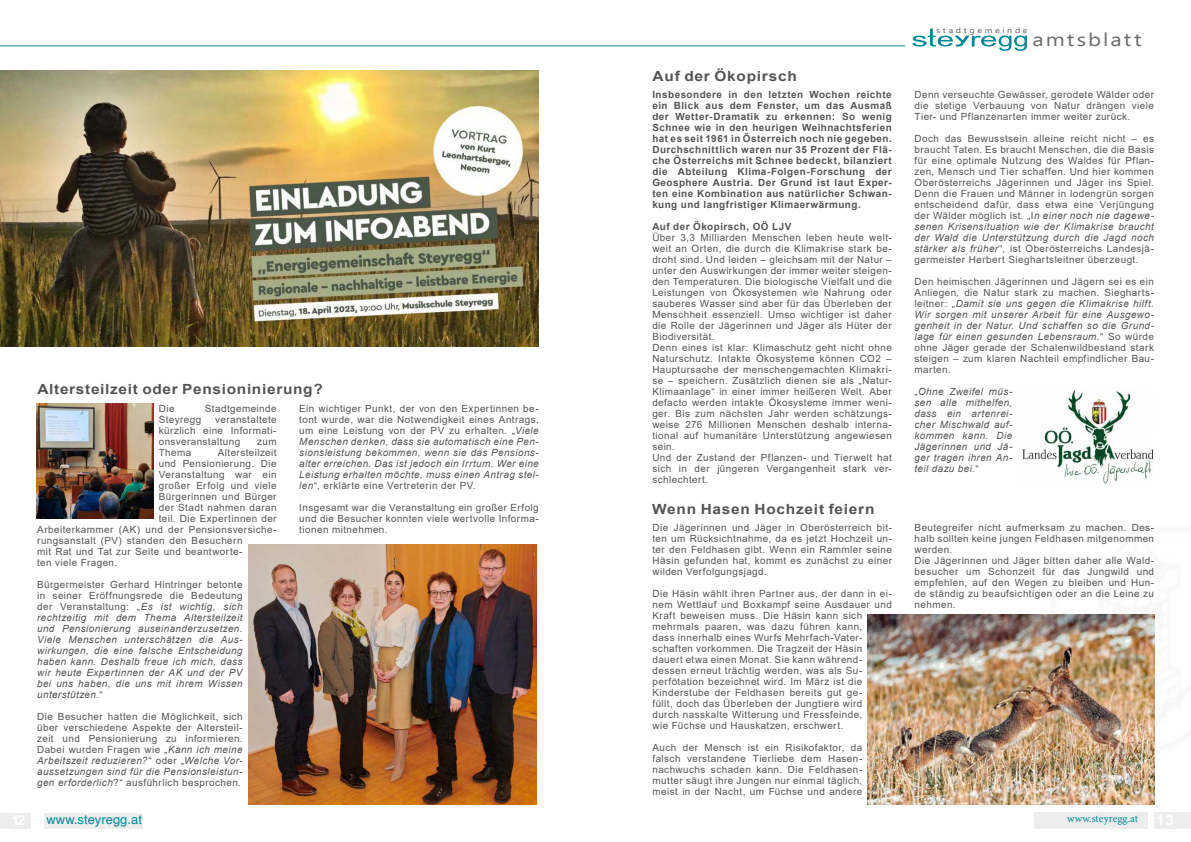
<style>
.page{position:relative;width:1191px;height:842px;background:#fff}
.page>*{position:absolute;margin:0;border:0;box-sizing:border-box;transform-origin:0 0}
.t1{font:18.4px "Ebrima";letter-spacing:.09em;color:#706f6f;scale:1.2 1}
.t2{font:700 14px "Arial";letter-spacing:.045em;color:#555454;scale:1.1 1}
.t3{font:13px "Helvetica";color:#089}
.t4{font:11px "Minion Pro";color:#089}
.t5{font:9.9px/11px "Arial";letter-spacing:.045em;color:#555454;text-align:justify}
.t6{font:italic 9.9px/11px "Arial";letter-spacing:.04em;color:#555454;text-align:justify}
.t7{font:700 9.9px/11px "Arial";letter-spacing:.05em;color:#555454;text-align:justify}
.t8{font:7.4px "Ebrima";letter-spacing:.3em;color:#646363;scale:1.2 1}
.s1{font-style:normal}
.s2{font-style:italic}
</style>
<div class="page">
<svg style="left:912px;top:28px;width:115px;height:23px"></svg>
<hr style="left:0;top:45px;width:905px;height:1px;background:#089">
<img style="left:1154px;top:614px;width:1px;height:143px">
<div style="left:0;top:813px;width:31px;height:15px;background:#ededed"></div>
<div style="left:44px;top:813px;width:98px;height:15px;background:#ededed"></div>
<div style="left:1154px;top:812px;width:37px;height:16px;background:#ededed"></div>
<div style="left:1034px;top:812px;width:113px;height:17px;background:#ededed"></div>
<img style="left:1023px;top:389px;width:130px;height:95px">
<img style="left:868px;top:614px;width:286px;height:190px">
<img style="left:248px;top:544px;width:288px;height:260px">
<img style="left:37px;top:404px;width:116px;height:114px">
<img style="left:1px;top:71px;width:538px;height:276px">
<h2 class="t2" style="left:37px;top:379px;width:261px">Altersteilzeit oder Pensioninierung?</h2>
<p class="t5" style="left:159px;top:403px;width:17px">Die</p>
<p class="t5" style="left:205px;top:403px;width:73px">Stadtgemeinde</p>
<p class="t5" style="left:159px;top:414px;width:44px">Steyregg</p>
<p class="t6" style="left:299px;top:403px;width:241px"><span class="s1">Ein wichtiger Punkt, der von den Expertinnen be&shy;tont wurde, war die Notwendigkeit eines Antrags, um eine Leistung von der PV zu erhalten. „</span>Viele Menschen denken, dass sie automatisch eine Pen&shy;sionsleistung bekommen, wenn sie das Pensions&shy;alter erreichen. Das ist jedoch ein Irrtum. Wer eine Leistung erhalten möchte, muss einen Antrag stel&shy;len<span class="s1">“, erklärte eine Vertreterin der PV.</span></p>
<p class="t5" style="left:299px;top:502px;width:241px">Insgesamt war die Veranstaltung ein großer Erfolg und die Besucher konnten viele wertvolle Informa&shy;tionen mitnehmen.</p>
<p class="t5" style="left:159px;top:414px;width:119px;text-indent:56px">veranstaltete kürzlich eine Informati&shy;onsveranstaltung</p>
<p class="t5" style="left:257px;top:436px;width:21px">zum</p>
<p class="t5" style="left:159px;top:447px;width:34px">Thema</p>
<p class="t5" style="left:218px;top:447px;width:60px">Altersteilzeit</p>
<p class="t5" style="left:159px;top:458px;width:119px">und Pensionierung. Die</p>
<p class="t5" style="left:159px;top:469px;width:119px">Veranstaltung war ein</p>
<p class="t5" style="left:159px;top:480px;width:119px">großer Erfolg und viele</p>
<p class="t5" style="left:159px;top:491px;width:119px">Bürgerinnen und Bürger</p>
<p class="t5" style="left:159px;top:502px;width:119px">der Stadt nahmen daran</p>
<p class="t5" style="left:159px;top:513px;width:119px">teil. Die Expertinnen der</p>
<p class="t5" style="left:37px;top:524px;width:241px">Arbeiterkammer (AK) und der Pensionsversiche-</p>
<p class="t5" style="left:37px;top:535px;width:207px">rungsanstalt (PV) standen den Besuchern</p>
<p class="t5" style="left:37px;top:546px;width:207px">mit Rat und Tat zur Seite und beantworte-</p>
<p class="t5" style="left:37px;top:557px;width:82px">ten viele Fragen.</p>
<p class="t6" style="left:37px;top:579px;width:207px"><span class="s1">Bürgermeister Gerhard Hintringer betonte in seiner Eröffnungsrede die Bedeutung der Veranstaltung: „</span>Es ist wichtig, sich rechtzeitig mit dem Thema Altersteilzeit und Pensionierung auseinanderzusetzen.<br>Viele Menschen unterschätzen die Aus&shy;wirkungen, die eine falsche Entscheidung haben kann. Deshalb freue ich mich, dass wir heute Expertinnen der AK und der PV bei uns haben, die uns mit ihrem Wissen unterstützen.<span class="s1">“</span></p>
<p class="t5" style="left:37px;top:711px;width:207px">Die Besucher hatten die Möglichkeit, sich über verschiedene Aspekte der Altersteil&shy;zeit und Pensionierung zu informieren.<br>Dabei wurden Fragen wie „<span class="s2">Kann ich meine Arbeitszeit reduzieren?</span>“ oder „<span class="s2">Welche Vor&shy;aussetzungen sind für die Pensionsleistun&shy;gen erforderlich</span>?“ ausführlich besprochen.</p>
<h2 class="t2" style="left:652px;top:66px;width:132px">Auf der Ökopirsch</h2>
<p class="t7" style="left:652px;top:89px;width:241px">Insbesondere in den letzten Wochen reichte ein Blick aus dem Fenster, um das Ausmaß der Wetter-Dramatik zu erkennen: So wenig Schnee wie in den heurigen Weihnachtsferien hat es seit 1961 in Österreich noch nie gegeben.<br>Durchschnittlich waren nur 35 Prozent der Flä&shy;che Österreichs mit Schnee bedeckt, bilanziert die Abteilung Klima-Folgen-Forschung der Geosphere Austria. Der Grund ist laut Exper&shy;ten eine Kombination aus natürlicher Schwan&shy;kung und langfristiger Klimaerwärmung.</p>
<p class="t7" style="left:652px;top:221px;width:141px">Auf der Ökopirsch, OÖ LJV</p>
<p class="t5" style="left:652px;top:232px;width:241px;text-align:left">Über 3,3 Milliarden Menschen leben heute welt&shy;weit an Orten, die durch die Klimakrise stark be&shy;droht sind. Und leiden – gleichsam mit der Natur – unter den Auswirkungen der immer weiter steigen&shy;den Temperaturen. Die biologische Vielfalt und die Leistungen von Ökosystemen wie Nahrung oder sauberes Wasser sind aber für das Überleben der Menschheit essenziell. Umso wichtiger ist daher die Rolle der Jägerinnen und Jäger als Hüter der Biodiversität.<br>Denn eines ist klar: Klimaschutz geht nicht ohne Naturschutz. Intakte Ökosysteme können CO2 – Hauptursache der menschengemachten Klimakri&shy;se – speichern. Zusätzlich dienen sie als „Natur-Klimaanlage“ in einer immer heißeren Welt. Aber defacto werden intakte Ökosysteme immer weni&shy;ger. Bis zum nächsten Jahr werden schätzungs&shy;weise 276 Millionen Menschen deshalb interna&shy;tional auf humanitäre Unterstützung angewiesen sein.<br>Und der Zustand der Pflanzen- und Tierwelt hat sich in der jüngeren Vergangenheit stark ver&shy;schlechtert.</p>
<h2 class="t2" style="left:652px;top:499px;width:203px">Wenn Hasen Hochzeit feiern</h2>
<p class="t5" style="left:652px;top:522px;width:241px">Die Jägerinnen und Jäger in Oberösterreich bit&shy;ten um Rücksichtnahme, da es jetzt Hochzeit un&shy;ter den Feldhasen gibt. Wenn ein Rammler seine Häsin gefunden hat, kommt es zunächst zu einer wilden Verfolgungsjagd.</p>
<p class="t5" style="left:652px;top:588px;width:241px;text-align:left">Die Häsin wählt ihren Partner aus, der dann in ei&shy;nem Wettlauf und Boxkampf seine Ausdauer und Kraft beweisen muss. Die Häsin kann sich mehrmals paaren, was dazu führen kann,<br>dass innerhalb eines Wurfs Mehrfach-Vater&shy;schaften vorkommen. Die Tragzeit der Häsin dauert etwa einen Monat. Sie kann während&shy;dessen erneut trächtig werden, was als Su&shy;perfötation bezeichnet wird. Im März ist die Kinderstube der Feldhasen bereits gut ge-<br>füllt, doch das Überleben der Jungtiere wird<br>durch nasskalte Witterung und Fressfeinde,<br>wie Füchse und Hauskatzen, erschwert.</p>
<p class="t5" style="left:652px;top:742px;width:211px">Auch der Mensch ist ein Risikofaktor, da falsch verstandene Tierliebe dem Hasen&shy;nachwuchs schaden kann. Die Feldhasen&shy;mutter säugt ihre Jungen nur einmal täglich, meist in der Nacht, um Füchse und andere</p>
<p class="t8" style="left:936px;top:25px;width:77px">stadtgemeinde</p>
<h1 class="t1" style="left:1032px;top:26px;width:92px">amtsblatt</h1>
<p class="t5" style="left:914px;top:89px;width:241px">Denn verseuchte Gewässer, gerodete Wälder oder die stetige Verbauung von Natur drängen viele Tier- und Pflanzenarten immer weiter zurück.</p>
<p class="t5" style="left:914px;top:133px;width:241px">Doch das Bewusstsein alleine reicht nicht – es braucht Taten. Es braucht Menschen, die die Basis für eine optimale Nutzung des Waldes für Pflan&shy;zen, Mensch und Tier schaffen. Und hier kommen Oberösterreichs Jägerinnen und Jäger ins Spiel.<br>Denn die Frauen und Männer in lodengrün sorgen entscheidend dafür, dass etwa eine Verjüngung der Wälder möglich ist. „I<span class="s2">n einer noch nie dagewe&shy;senen Krisensituation wie der Klimakrise braucht der Wald die Unterstützung durch die Jagd noch stärker als früher</span>“, ist Oberösterreichs Landesjä&shy;germeister Herbert Sieghartsleitner überzeugt.</p>
<p class="t5" style="left:914px;top:276px;width:241px">Den heimischen Jägerinnen und Jägern sei es ein Anliegen, die Natur stark zu machen. Siegharts&shy;leitner: „<span class="s2">Damit sie uns gegen die Klimakrise hilft.<br>Wir sorgen mit unserer Arbeit für eine Ausgewo&shy;genheit in der Natur. Und schaffen so die Grund&shy;lage für einen gesunden Lebensraum.</span>“ So würde ohne Jäger gerade der Schalenwildbestand stark steigen – zum klaren Nachteil empfindlicher Bau&shy;marten.</p>
<p class="t6" style="left:914px;top:386px;width:99px"><span class="s1">„</span>Ohne Zweifel müs&shy;sen alle mithelfen, dass ein artenrei&shy;cher Mischwald auf&shy;kommen kann. Die Jägerinnen und Jä&shy;ger tragen ihren An&shy;teil dazu bei.<span class="s1">“</span></p>
<p class="t5" style="left:914px;top:522px;width:241px;text-align:left">Beutegreifer nicht aufmerksam zu machen. Des&shy;halb sollten keine jungen Feldhasen mitgenommen werden.<br>Die Jägerinnen und Jäger bitten daher alle Wald&shy;besucher um Schonzeit für das Jungwild und empfehlen, auf den Wegen zu bleiben und Hun&shy;de ständig zu beaufsichtigen oder an die Leine zu nehmen.</p>
<h3 class="t3" style="left:47px;top:809px;width:97px">www.steyregg.at</h3>
<p class="t4" style="left:1067px;top:811px;width:73px">www.steyregg.at</p>
</div>
